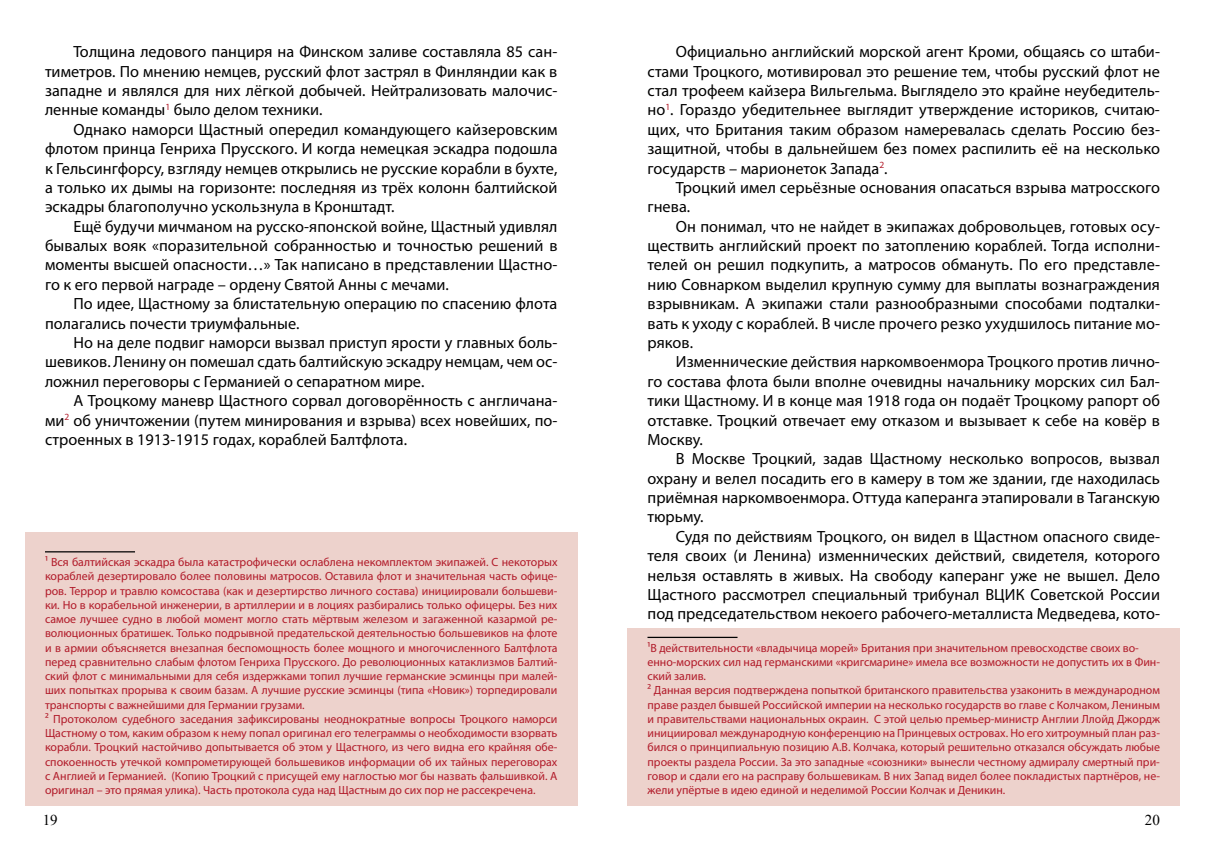
<style>
.page{position:relative;width:1205px;height:851px;background:#fff}
.page>*{position:absolute;margin:0;border:0;box-sizing:border-box;transform-origin:0 0}
.t1{font:16.25px/19.4px "Myriad Pro";letter-spacing:.005em;color:#000;text-align:justify}
.t2{font:15px "Times New Roman";color:#000}
.t3{font:11.88px/14.2px "Myriad Pro";color:#b11a29}
</style>
<div class="page">
<div style="left:25px;top:532px;width:553px;height:273px;background:#edd2cc"></div>
<hr style="left:45px;top:551px;width:90px;height:1px;background:#000">
<div style="left:627px;top:628px;width:553px;height:177px;background:#edd2cc"></div>
<hr style="left:647px;top:636px;width:90px;height:2px;background:#000">
<p class="t1" style="left:647px;top:42px;width:514px;text-indent:28px">Официально английский морской агент Кроми, общаясь со штаби&shy;стами Троцкого, мотивировал это решение тем, чтобы русский флот не стал трофеем кайзера Вильгельма. Выглядело это крайне неубедитель&shy;но<sup>1</sup>. Гораздо убедительнее выглядит утверждение историков, считаю&shy;щих, что Британия таким образом намеревалась сделать Россию без&shy;защитной, чтобы в дальнейшем без помех распилить её на несколько государств – марионеток Запада<sup>2</sup>.</p>
<p class="t1" style="left:647px;top:177px;width:514px;text-indent:28px">Троцкий имел серьёзные основания опасаться взрыва матросского гнева.</p>
<p class="t1" style="left:647px;top:216px;width:514px;text-indent:28px">Он понимал, что не найдет в экипажах добровольцев, готовых осу&shy;ществить английский проект по затоплению кораблей. Тогда исполни&shy;телей он решил подкупить, а матросов обмануть. По его представле&shy;нию Совнарком выделил крупную сумму для выплаты вознаграждения взрывникам. А экипажи стали разнообразными способами подталки&shy;вать к уходу с кораблей. В числе прочего резко ухудшилось питание мо&shy;ряков.</p>
<p class="t1" style="left:647px;top:352px;width:514px;text-indent:28px">Изменнические действия наркомвоенмора Троцкого против лично&shy;го состава флота были вполне очевидны начальнику морских сил Бал&shy;тики Щастному. И в конце мая 1918 года он подаёт Троцкому рапорт об отставке. Троцкий отвечает ему отказом и вызывает к себе на ковёр в Москву.</p>
<p class="t1" style="left:647px;top:449px;width:514px;text-indent:28px">В Москве Троцкий, задав Щастному несколько вопросов, вызвал охрану и велел посадить его в камеру в том же здании, где находилась приёмная наркомвоенмора. Оттуда каперанга этапировали в Таганскую тюрьму.</p>
<p class="t1" style="left:647px;top:526px;width:514px;text-indent:28px">Судя по действиям Троцкого, он видел в Щастном опасного свиде&shy;теля своих (и Ленина) изменнических действий, свидетеля, которого нельзя оставлять в живых. На свободу каперанг уже не вышел. Дело Щастного рассмотрел специальный трибунал ВЦИК Советской России под председательством некоего рабочего-металлиста Медведева, кото-</p>
<p class="t3" style="left:647px;top:640px;width:514px">1В действительности «владычица морей» Британия при значительном превосходстве своих во&shy;енно-морских сил над германскими «кригсмарине» имела все возможности не допустить их в Фин&shy;ский залив.<br>2 Данная версия подтверждена попыткой британского правительства узаконить в международном праве раздел бывшей Российской империи на несколько государств во главе с Колчаком, Лениным и правительствами национальных окраин. С этой целью премьер-министр Англии Ллойд Джордж инициировал международную конференцию на Принцевых островах. Но его хитроумный план раз&shy;бился о принципиальную позицию А.В. Колчака, который решительно отказался обсуждать любые проекты раздела России. За это западные «союзники» вынесли честному адмиралу смертный при&shy;говор и сдали его на расправу большевикам. В них Запад видел более покладистых партнёров, не&shy;жели упёртые в идею единой и неделимой России Колчак и Деникин.</p>
<p class="t1" style="left:45px;top:42px;width:514px;text-indent:28px">Толщина ледового панциря на Финском заливе составляла 85 сан&shy;тиметров. По мнению немцев, русский флот застрял в Финляндии как в западне и являлся для них лёгкой добычей. Нейтрализовать малочис&shy;ленные команды<sup>1</sup> было делом техники.</p>
<p class="t1" style="left:45px;top:119px;width:514px;text-indent:28px">Однако наморси Щастный опередил командующего кайзеровским флотом принца Генриха Прусского. И когда немецкая эскадра подошла к Гельсингфорсу, взгляду немцев открылись не русские корабли в бухте, а только их дымы на горизонте: последняя из трёх колонн балтийской эскадры благополучно ускользнула в Кронштадт.</p>
<p class="t1" style="left:45px;top:216px;width:514px;text-indent:28px">Ещё будучи мичманом на русско-японской войне, Щастный удивлял бывалых вояк «поразительной собранностью и точностью решений в моменты высшей опасности…» Так написано в представлении Щастно&shy;го к его первой награде – ордену Святой Анны с мечами.</p>
<p class="t1" style="left:45px;top:294px;width:514px;text-indent:28px">По идее, Щастному за блистательную операцию по спасению флота полагались почести триумфальные.</p>
<p class="t1" style="left:45px;top:332px;width:514px;text-indent:28px">Но на деле подвиг наморси вызвал приступ ярости у главных боль&shy;шевиков. Ленину он помешал сдать балтийскую эскадру немцам, чем ос&shy;ложнил переговоры с Германией о сепаратном мире.</p>
<p class="t1" style="left:45px;top:390px;width:514px;text-indent:28px">А Троцкому маневр Щастного сорвал договорённость с англичана&shy;ми<sup>2</sup> об уничтожении (путем минирования и взрыва) всех новейших, по&shy;строенных в 1913-1915 годах, кораблей Балтфлота.</p>
<p class="t3" style="left:45px;top:554px;width:514px">1 Вся балтийская эскадра была катастрофически ослаблена некомплектом экипажей. С некоторых кораблей дезертировало более половины матросов. Оставила флот и значительная часть офице&shy;ров. Террор и травлю комсостава (как и дезертирство личного состава) инициировали большеви&shy;ки. Но в корабельной инженерии, в артиллерии и в лоциях разбирались только офицеры. Без них самое лучшее судно в любой момент могло стать мёртвым железом и загаженной казармой ре&shy;волюционных братишек. Только подрывной предательской деятельностью большевиков на флоте и в армии объясняется внезапная беспомощность более мощного и многочисленного Балтфлота перед сравнительно слабым флотом Генриха Прусского. До революционных катаклизмов Балтий&shy;ский флот с минимальными для себя издержками топил лучшие германские эсминцы при малей&shy;ших попытках прорыва к своим базам. А лучшие русские эсминцы (типа «Новик») торпедировали транспорты с важнейшими для Германии грузами.<br>2 Протоколом судебного заседания зафиксированы неоднократные вопросы Троцкого наморси Щастному о том, каким образом к нему попал оригинал его телеграммы о необходимости взорвать корабли. Троцкий настойчиво допытывается об этом у Щастного, из чего видна его крайняя обе&shy;спокоенность утечкой компрометирующей большевиков информации об их тайных переговорах с Англией и Германией. (Копию Троцкий с присущей ему наглостью мог бы назвать фальшивкой. А оригинал – это прямая улика). Часть протокола суда над Щастным до сих пор не рассекречена.</p>
<p class="t2" style="left:43px;top:809px;width:16px">19</p>
<p class="t2" style="left:1145px;top:809px;width:16px">20</p>
</div>
